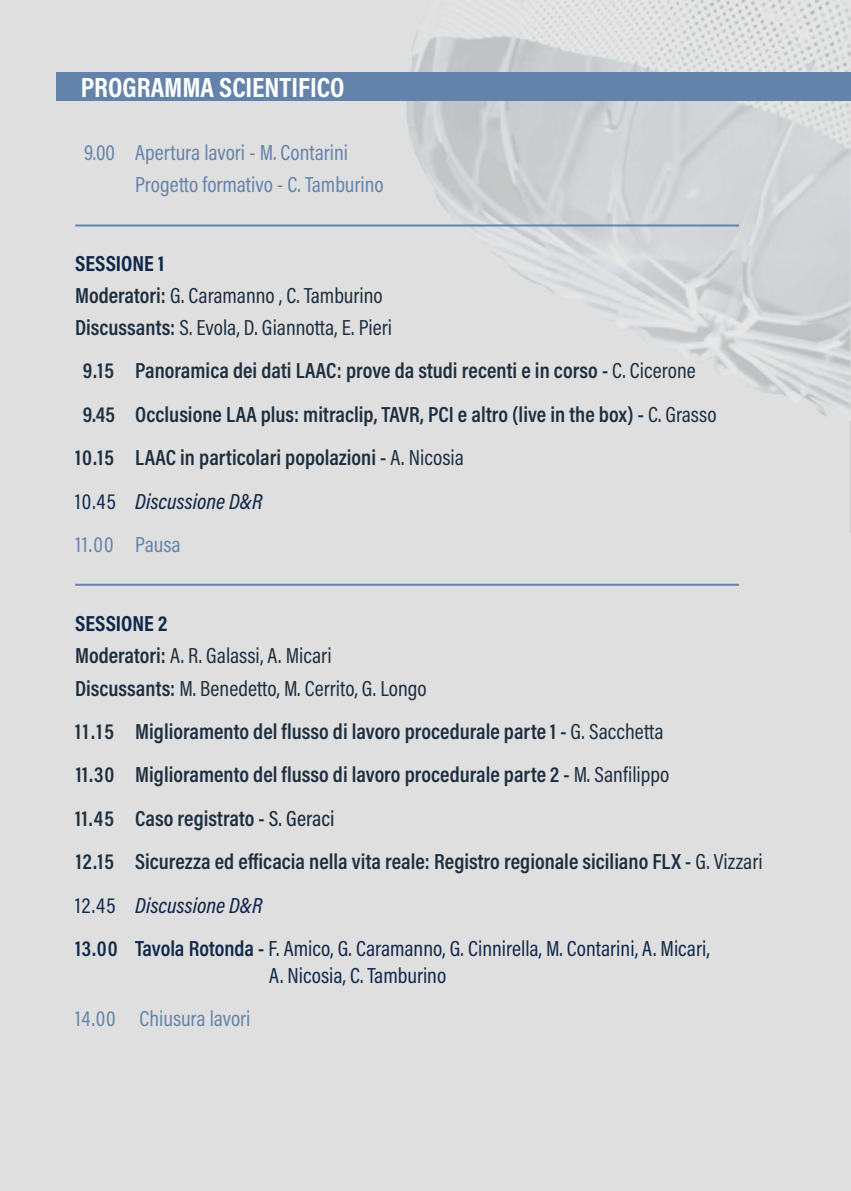
<style>
.page{position:relative;width:851px;height:1191px;background:#fff}
.page>*{position:absolute;margin:0;border:0;box-sizing:border-box;transform-origin:0 0}
.t1{font:700 28px "Acumin Pro Cond";color:#fff}
.t2{font:600 22px/43.4px "Acumin Pro Cond";color:#1c2e3f}
.t3{font:22px/32px "Acumin Pro Cond";color:#1c2e3f}
.t4{font:22px/32px "Acumin Pro Cond";color:#6483ab}
.t5{font:22px "Acumin Pro Cond";color:#10284c}
.t6{font:italic 500 22px "Acumin Pro Cond";color:#10284c}
.s1{font-weight:700;color:#10284c}
.s2{font-weight:600}
.s3{font-weight:400}
.s4{font-weight:400;font-style:normal}
.s5{font-weight:500}
.s6{font-weight:400;color:#10284c}
.s7{font-weight:500;font-style:italic;color:#10284c}
.s8{color:#10284c}
</style>
<div class="page">
<img style="left:0;top:0;width:850px;height:1191px">
<hr style="left:75px;top:224px;width:663px;height:2px;background:#6483ab">
<hr style="left:75px;top:584px;width:663px;height:2px;background:#6483ab">
<div style="left:57px;top:72px;width:793px;height:29px;background:#6483ab"></div>
<p class="t1" style="left:81px;top:69px;width:265px">PROGRAMMA SCIENTIFICO</p>
<p class="t4" style="left:135px;top:135px;width:250px;text-indent:-51px">9.00 Apertura lavori - M. Contarini<br>Progetto formativo - C. Tamburino</p>
<p class="t3" style="left:75px;top:247px;width:318px"><span class="s1">SESSIONE 1<br></span><span class="s2">Moderatori:</span> G. Caramanno , C. Tamburino<br><span class="s2">Discussants:</span> S. Evola, D. Giannotta, E. Pieri</p>
<p class="t2" style="left:83px;top:349px;width:614px">9.15 Panoramica dei dati LAAC: prove da studi recenti e in corso - <span class="s3">C. Cicerone</span></p>
<p class="t2" style="left:83px;top:392px;width:635px">9.45 Occlusione LAA plus: mitraclip, TAVR, PCI e altro (live in the box) - <span class="s3">C. Grasso</span></p>
<p class="t2" style="left:75px;top:435px;width:390px">10.15 LAAC in particolari popolazioni - <span class="s3">A. Nicosia</span></p>
<p class="t6" style="left:75px;top:487px;width:189px"><span class="s4">10.45</span> Discussione D&amp;R</p>
<p class="t4" style="left:75px;top:528px;width:107px">11.00 Pausa</p>
<p class="t3" style="left:75px;top:607px;width:353px"><span class="s1">SESSIONE 2<br></span><span class="s2">Moderatori:</span> A. R. Galassi, A. Micari<br><span class="s2">Discussants:</span> M. Benedetto, M. Cerrito, G. Longo</p>
<p class="t2" style="left:75px;top:709px;width:688px">11.15 Miglioramento del flusso di lavoro procedurale parte 1 - <span class="s3">G. Sacchetta<br></span>11.30 Miglioramento del flusso di lavoro procedurale parte 2 - <span class="s3">M. Sanfilippo<br></span>11.45 Caso registrato - <span class="s5">S. Geraci<br></span>12.15 Sicurezza ed efficacia nella vita reale: Registro regionale siciliano FLX - <span class="s3">G. Vizzari </span><span class="s6">12.45</span> <span class="s7">Discussione D&amp;R<br></span><span class="s8">13.00 Tavola Rotonda -</span> <span class="s6">F. Amico, G. Caramanno, G. Cinnirella, M. Contarini, A. Micari,</span></p>
<p class="t5" style="left:269px;top:960px;width:178px">A. Nicosia, C. Tamburino</p>
<p class="t4" style="left:75px;top:1002px;width:177px">14.00 Chiusura lavori</p>
</div>
